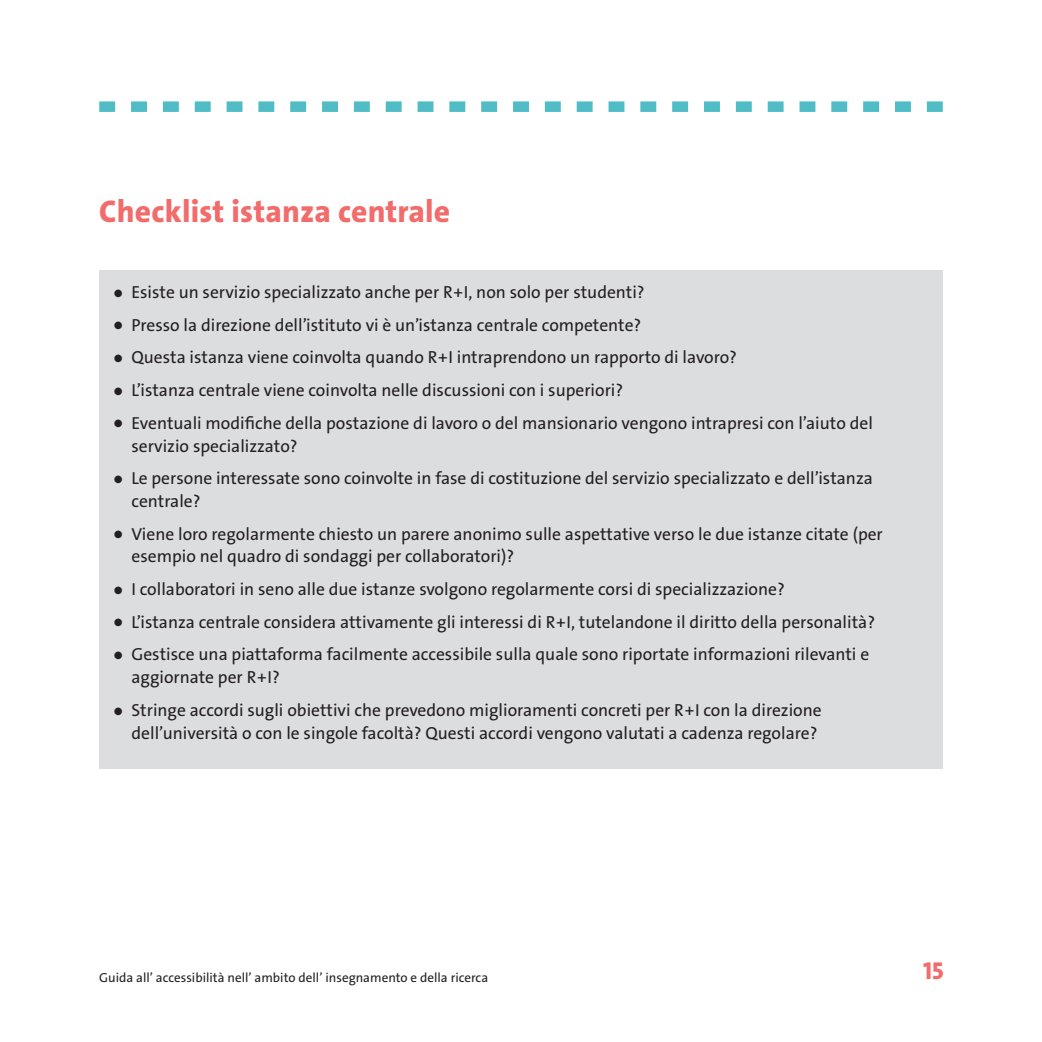
<style>
.page{position:relative;width:1042px;height:1042px;background:#fff}
.page>*{position:absolute;margin:0;border:0;box-sizing:border-box;transform-origin:0 0}
.Zwischentitel{font:800 31.5px "The Sans C4 s";letter-spacing:.005em;color:#f16c6b}
.t1{font:800 24.5px "The Sans C4 s";color:#f16c6b}
.t2{font:17.5px/22.8px "The Sans LP5 Plain";color:#231f20}
.t3{font:13.12px "The Sans LP5 Plain";color:#231f20}
</style>
<div class="page">
<svg style="left:99px;top:101px;width:844px;height:11px"></svg>
<div style="left:99px;top:270px;width:844px;height:498px;background:#dcdddf"></div>
<h4 class="Zwischentitel" style="left:99px;top:191px;width:352px">Checklist istanza centrale</h4>
<p class="t2" style="left:114px;top:281px;width:532px">● Esiste un servizio specializzato anche per R+I, non solo per studenti?</p>
<p class="t2" style="left:114px;top:314px;width:529px">● Presso la direzione dell’istituto vi è un’istanza centrale competente?</p>
<p class="t2" style="left:114px;top:346px;width:624px">● Questa istanza viene coinvolta quando R+I intraprendono un rapporto di lavoro?</p>
<p class="t2" style="left:114px;top:379px;width:511px">● L’istanza centrale viene coinvolta nelle discussioni con i superiori?</p>
<p class="t2" style="left:131px;top:412px;width:743px;text-indent:-17px">● Eventuali modifiche della postazione di lavoro o del mansionario vengono intrapresi con l’aiuto del servizio specializzato?</p>
<p class="t2" style="left:131px;top:467px;width:743px;text-indent:-17px">● Le persone interessate sono coinvolte in fase di costituzione del servizio specializzato e dell’istanza centrale?</p>
<p class="t2" style="left:131px;top:522px;width:753px;text-indent:-17px">● Viene loro regolarmente chiesto un parere anonimo sulle aspettative verso le due istanze citate (per esempio nel quadro di sondaggi per collaboratori)?</p>
<p class="t2" style="left:114px;top:578px;width:672px">● I collaboratori in seno alle due istanze svolgono regolarmente corsi di specializzazione?</p>
<p class="t2" style="left:114px;top:610px;width:762px">● L’istanza centrale considera attivamente gli interessi di R+I, tutelandone il diritto della personalità?</p>
<p class="t2" style="left:131px;top:643px;width:739px;text-indent:-17px">● Gestisce una piattaforma facilmente accessibile sulla quale sono riportate informazioni rilevanti e aggiornate per R+I?</p>
<p class="t2" style="left:114px;top:699px;width:709px;text-align:right">● Stringe accordi sugli obiettivi che prevedono miglioramenti concreti per R+I con la direzione dell’università o con le singole facoltà? Questi accordi vengono valutati a cadenza regolare?</p>
<p class="t3" style="left:99px;top:969px;width:390px">Guida allʼ accessibilità nellʼ ambito dellʼ insegnamento e della ricerca</p>
<h2 class="t1" style="left:923px;top:955px;width:22px">15</h2>
</div>
